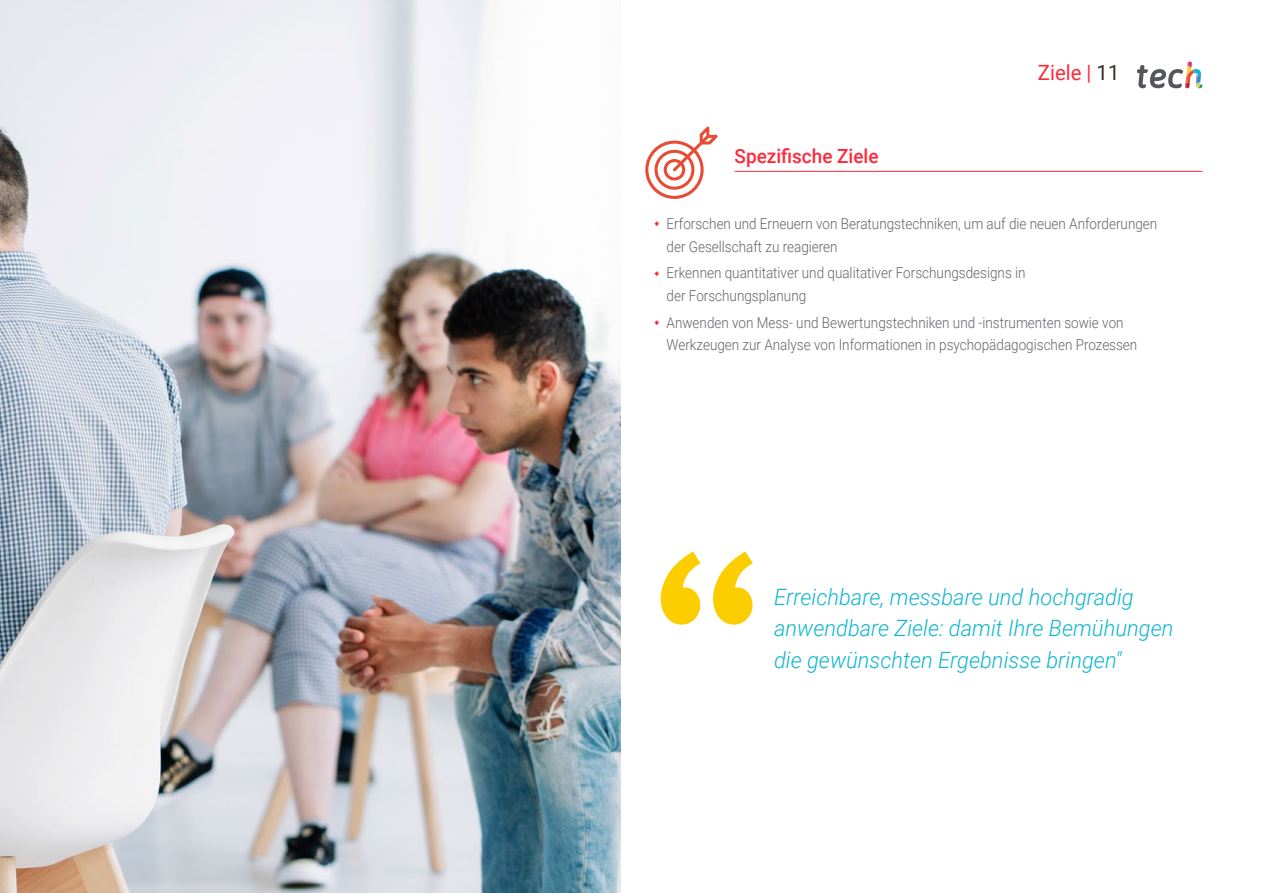
<style>
.page{position:relative;width:1263px;height:893px;background:#fff}
.page>*{position:absolute;margin:0;border:0;box-sizing:border-box;transform-origin:0 0}
.t1{font:italic 300 22.5px/31.5px "Roboto";color:#0fb6cf}
.t2{font:21px "Roboto";color:#ff293a}
.t3{font:500 19.5px "Roboto";color:#ff293a}
.t4{font:300 15px/22.5px "Roboto";color:#61646a;scale:.9 1}
.s1{color:#312e20}
</style>
<div class="page">
<svg style="left:645px;top:127px;width:73px;height:72px"></svg>
<hr style="left:735px;top:171px;width:467px;height:1px;background:#ff293a">
<img style="left:0;top:0;width:621px;height:893px">
<svg style="left:661px;top:551px;width:92px;height:74px"></svg>
<svg style="left:1137px;top:62px;width:65px;height:27px"></svg>
<h3 class="t3" style="left:735px;top:142px;width:145px">Spezifische Ziele</h3>
<h2 class="t2" style="left:1038px;top:57px;width:83px">Ziele | <span class="s1">11</span></h2>
<p class="t4" style="left:666px;top:212px;width:547px">Erforschen und Erneuern von Beratungstechniken, um auf die neuen Anforderungen der Gesellschaft zu reagieren</p>
<p class="t4" style="left:666px;top:261px;width:400px">Erkennen quantitativer und qualitativer Forschungsdesigns in der Forschungsplanung</p>
<p class="t4" style="left:666px;top:311px;width:525px">Anwenden von Mess- und Bewertungstechniken und -instrumenten sowie von<br>Werkzeugen zur Analyse von Informationen in psychopädagogischen Prozessen</p>
<h1 class="t1" style="left:774px;top:580px;width:401px">Erreichbare, messbare und hochgradig anwendbare Ziele: damit Ihre Bemühungen die gewünschten Ergebnisse bringen"</h1>
</div>
